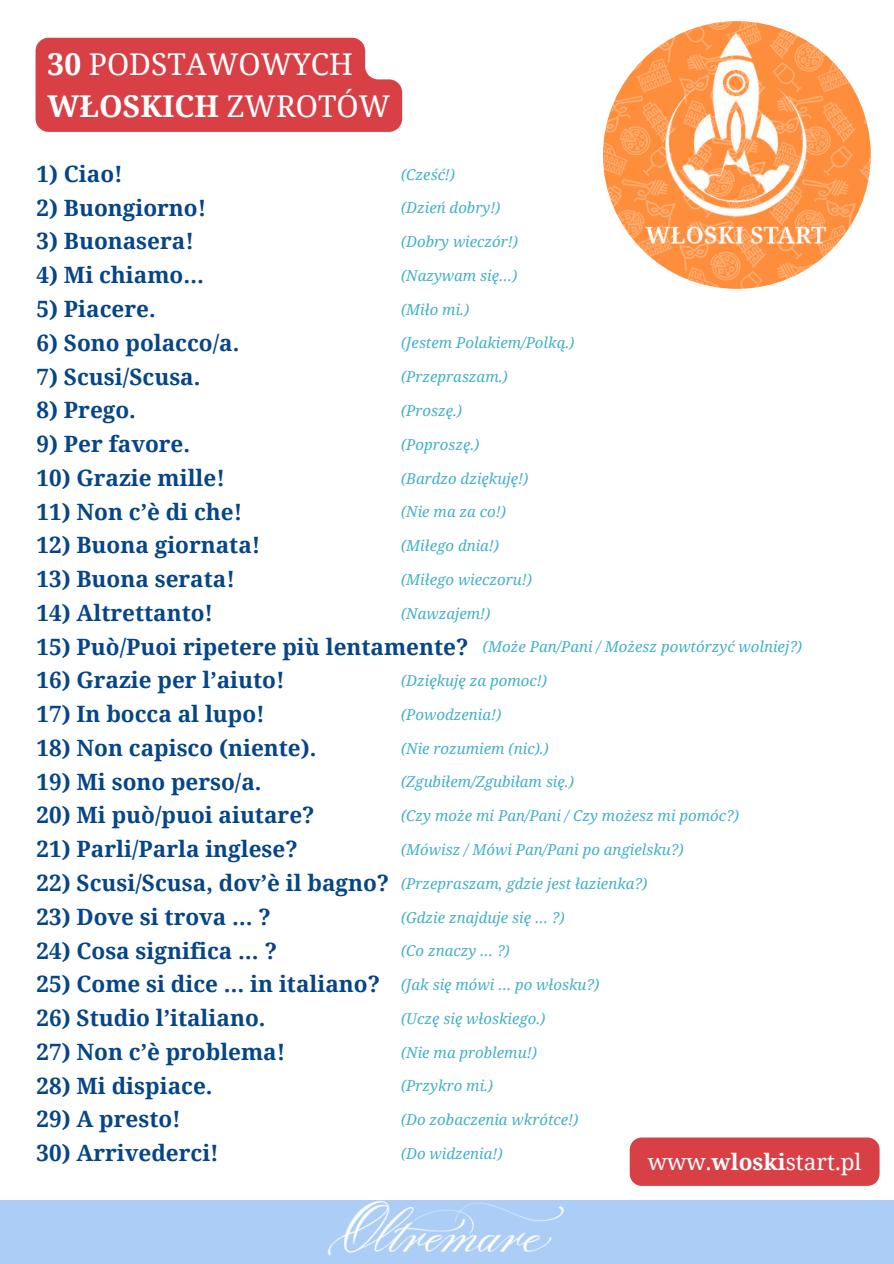
<style>
.page{position:relative;width:894px;height:1264px;background:#fff}
.page>*{position:absolute;margin:0;border:0;box-sizing:border-box;transform-origin:0 0}
.t1{font:30px/41.7px "Noto Serif";color:#fff}
.t2{font:700 22.5px "Noto Serif";color:#064587}
.t3{font:22.5px "Noto Serif";color:#fff}
.t4{font:italic 15px "Noto Serif";color:#44b0ca}
.s1{font-weight:700}
</style>
<div class="page">
<div style="left:446px;top:1200px;width:447px;height:63px;background:#accef6"></div>
<div style="left:0;top:1200px;width:447px;height:63px;background:#accef6"></div>
<img style="left:327px;top:1200px;width:237px;height:56px">
<img style="left:603px;top:21px;width:268px;height:268px">
<div style="left:36px;top:38px;width:366px;height:94px;background:#d94046"></div>
<div style="left:629px;top:1137px;width:250px;height:48px;background:#d94046;border-radius:12px"></div>
<p class="t1" style="left:48px;top:43px;width:344px"><span class="s1">30</span> PODSTAWOWYCH<br><span class="s1">WŁOSKICH</span> ZWROTÓW</p>
<p class="t2" style="left:37px;top:158px;width:88px">1) Ciao!</p>
<p class="t2" style="left:37px;top:192px;width:171px">2) Buongiorno!</p>
<p class="t2" style="left:37px;top:225px;width:159px">3) Buonasera!</p>
<p class="t2" style="left:37px;top:259px;width:169px">4) Mi chiamo…</p>
<p class="t2" style="left:37px;top:293px;width:120px">5) Piacere.</p>
<p class="t2" style="left:37px;top:327px;width:204px">6) Sono polacco/a.</p>
<p class="t2" style="left:37px;top:360px;width:165px">7) Scusi/Scusa.</p>
<p class="t2" style="left:37px;top:394px;width:101px">8) Prego.</p>
<p class="t2" style="left:37px;top:428px;width:155px">9) Per favore.</p>
<p class="t2" style="left:37px;top:462px;width:190px">10) Grazie mille!</p>
<p class="t2" style="left:37px;top:495px;width:207px">11) Non c’è di che!</p>
<p class="t2" style="left:37px;top:529px;width:225px">12) Buona giornata!</p>
<p class="t2" style="left:37px;top:563px;width:200px">13) Buona serata!</p>
<p class="t2" style="left:37px;top:597px;width:178px">14) Altrettanto!</p>
<p class="t2" style="left:37px;top:630px;width:433px">15) Può/Puoi ripetere più lentamente?</p>
<p class="t2" style="left:37px;top:664px;width:249px">16) Grazie per l’aiuto!</p>
<p class="t2" style="left:37px;top:698px;width:230px">17) In bocca al lupo!</p>
<p class="t2" style="left:37px;top:732px;width:281px">18) Non capisco (niente).</p>
<p class="t2" style="left:37px;top:765px;width:226px">19) Mi sono perso/a.</p>
<p class="t2" style="left:37px;top:799px;width:279px">20) Mi può/puoi aiutare?</p>
<p class="t2" style="left:37px;top:833px;width:263px">21) Parli/Parla inglese?</p>
<p class="t2" style="left:37px;top:867px;width:354px">22) Scusi/Scusa, dov’è il bagno?</p>
<p class="t2" style="left:37px;top:900px;width:236px">23) Dove si trova … ?</p>
<p class="t2" style="left:37px;top:934px;width:242px">24) Cosa significa … ?</p>
<p class="t2" style="left:37px;top:968px;width:345px">25) Come si dice … in italiano?</p>
<p class="t2" style="left:37px;top:1002px;width:230px">26) Studio l’italiano.</p>
<p class="t2" style="left:37px;top:1035px;width:250px">27) Non c’è problema!</p>
<p class="t2" style="left:37px;top:1069px;width:177px">28) Mi dispiace.</p>
<p class="t2" style="left:37px;top:1103px;width:146px">29) A presto!</p>
<p class="t2" style="left:37px;top:1137px;width:184px">30) Arrivederci!</p>
<p class="t4" style="left:401px;top:164px;width:56px">(Cześć!)</p>
<h1 class="t4" style="left:401px;top:197px;width:101px">(Dzień dobry!)</h1>
<p class="t4" style="left:401px;top:231px;width:118px">(Dobry wieczór!)</p>
<p class="t4" style="left:401px;top:265px;width:118px">(Nazywam się…)</p>
<p class="t4" style="left:401px;top:299px;width:70px">(Miło mi.)</p>
<p class="t4" style="left:401px;top:332px;width:175px">(Jestem Polakiem/Polką.)</p>
<p class="t4" style="left:401px;top:366px;width:108px">(Przepraszam.)</p>
<p class="t4" style="left:401px;top:400px;width:63px">(Proszę.)</p>
<p class="t4" style="left:401px;top:434px;width:80px">(Poproszę.)</p>
<p class="t4" style="left:401px;top:467px;width:129px">(Bardzo dziękuję!)</p>
<p class="t4" style="left:401px;top:501px;width:106px">(Nie ma za co!)</p>
<p class="t4" style="left:401px;top:535px;width:100px">(Miłego dnia!)</p>
<p class="t4" style="left:401px;top:569px;width:132px">(Miłego wieczoru!)</p>
<p class="t4" style="left:401px;top:602px;width:91px">(Nawzajem!)</p>
<p class="t4" style="left:483px;top:636px;width:320px">(Może Pan/Pani / Możesz powtórzyć wolniej?)</p>
<p class="t4" style="left:401px;top:670px;width:147px">(Dziękuję za pomoc!)</p>
<p class="t4" style="left:401px;top:704px;width:102px">(Powodzenia!)</p>
<p class="t4" style="left:401px;top:737px;width:149px">(Nie rozumiem (nic).)</p>
<p class="t4" style="left:401px;top:771px;width:174px">(Zgubiłem/Zgubiłam się.)</p>
<p class="t4" style="left:401px;top:805px;width:339px">(Czy może mi Pan/Pani / Czy możesz mi pomóc?)</p>
<p class="t4" style="left:401px;top:839px;width:284px">(Mówisz / Mówi Pan/Pani po angielsku?)</p>
<p class="t4" style="left:401px;top:872px;width:248px">(Przepraszam, gdzie jest łazienka?)</p>
<p class="t4" style="left:401px;top:906px;width:165px">(Gdzie znajduje się … ?)</p>
<p class="t4" style="left:401px;top:940px;width:110px">(Co znaczy … ?)</p>
<p class="t4" style="left:401px;top:974px;width:200px">(Jak się mówi … po włosku?)</p>
<p class="t4" style="left:401px;top:1007px;width:146px">(Uczę się włoskiego.)</p>
<p class="t4" style="left:401px;top:1041px;width:137px">(Nie ma problemu!)</p>
<p class="t4" style="left:401px;top:1075px;width:94px">(Przykro mi.)</p>
<p class="t4" style="left:401px;top:1109px;width:179px">(Do zobaczenia wkrótce!)</p>
<p class="t4" style="left:401px;top:1142px;width:103px">(Do widzenia!)</p>
<p class="t3" style="left:647px;top:1146px;width:215px">www.<span class="s1">wloski</span>start.pl</p>
</div>
